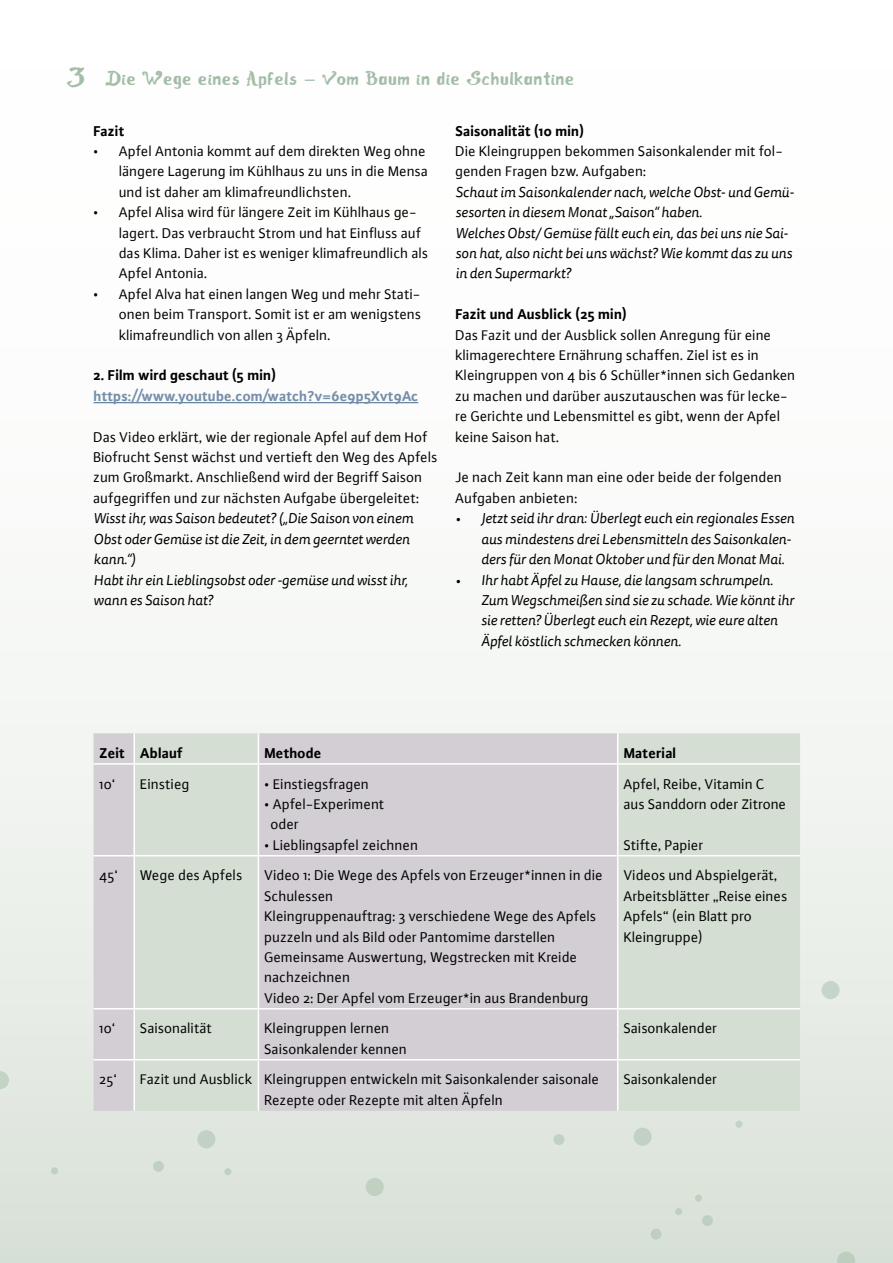
<style>
.page{position:relative;width:893px;height:1263px;background:#fff}
.page>*{position:absolute;margin:0;border:0;box-sizing:border-box;transform-origin:0 0}
.t1{font:20.25px "Raslens Shaa Abedossen";letter-spacing:.05em;color:#a4bda8}
.Fließtext_ohne_Einzug{font:15px/20.4px "Plus Sans Normal";color:#000}
.Fließtext_Aufzählung{font:15px/20.4px "Plus Sans Normal";color:#000}
.Überschrift_4{font:700 15px "Plus Sans";color:#000}
.Fließtext_ohne_Einzug-2{font:700 15px "Plus Sans";color:#768eaa}
.Fließtext_ohne_Einzug-3{font:15px "Plus Sans Bold LF";color:#000}
.Fließtext_ohne_Einzug-4{font:italic 14.25px/20.4px "Tisa Sans Pro";color:#000}
.Fließtext_Aufzählung-2{font:italic 14.25px/20.4px "Tisa Sans Pro";color:#000}
.s1{font-size:27px}
</style>
<div class="page">
<div style="left:0;top:0;width:893px;height:1263px;background:linear-gradient(to bottom,#fff,#dfe6de)"></div>
<div style="left:702px;top:1215px;width:11px;height:11px;background:#bfcfc0;border-radius:50%"></div>
<div style="left:554px;top:1134px;width:10px;height:11px;background:#c1d1c3;border-radius:50%"></div>
<div style="left:651px;top:1229px;width:11px;height:10px;background:#becfc0;border-radius:50%"></div>
<div style="left:153px;top:1161px;width:11px;height:11px;background:#c0d1c2;border-radius:50%"></div>
<div style="left:735px;top:1121px;width:7px;height:7px;background:#c2d2c3;border-radius:50%"></div>
<div style="left:675px;top:1208px;width:7px;height:7px;background:#bfcfc0;border-radius:50%"></div>
<div style="left:695px;top:1194px;width:7px;height:8px;background:#bfd0c1;border-radius:50%"></div>
<div style="left:51px;top:1167px;width:7px;height:7px;background:#c0d1c2;border-radius:50%"></div>
<div style="left:224px;top:1168px;width:7px;height:7px;background:#c0d1c2;border-radius:50%"></div>
<div style="left:634px;top:1127px;width:18px;height:19px;background:#c1d1c3;border-radius:50%"></div>
<div style="left:366px;top:1178px;width:18px;height:18px;background:#c0d0c1;border-radius:50%"></div>
<div style="left:197px;top:1130px;width:18px;height:18px;background:#c1d1c3;border-radius:50%"></div>
<svg style="left:837px;top:1251px;width:18px;height:12px"></svg>
<svg style="left:0;top:1071px;width:9px;height:18px"></svg>
<div style="left:821px;top:981px;width:19px;height:18px;background:#c6d5c7;border-radius:50%"></div>
<hr style="left:94px;top:402px;width:324px;height:1px;background:#41698e">
<div style="left:94px;top:733px;width:40px;height:378px;background:#d2ced4"></div>
<svg style="left:135px;top:733px;width:665px;height:378px;background:#d3d5d3"></svg>
<hr style="left:134px;top:733px;width:1px;height:30px;background:#fff">
<hr style="left:258px;top:733px;width:1px;height:30px;background:#fff">
<hr style="left:617px;top:733px;width:1px;height:30px;background:#fff">
<hr style="left:94px;top:763px;width:40px;height:2px;background:#fff">
<hr style="left:134px;top:763px;width:124px;height:2px;background:#fff">
<hr style="left:134px;top:765px;width:1px;height:90px;background:#fff">
<hr style="left:258px;top:763px;width:360px;height:2px;background:#fff">
<hr style="left:258px;top:765px;width:1px;height:90px;background:#fff">
<hr style="left:618px;top:763px;width:182px;height:2px;background:#fff">
<hr style="left:617px;top:765px;width:1px;height:90px;background:#fff">
<hr style="left:94px;top:855px;width:40px;height:1px;background:#fff">
<hr style="left:134px;top:855px;width:124px;height:1px;background:#fff">
<hr style="left:134px;top:856px;width:1px;height:152px;background:#fff">
<hr style="left:258px;top:855px;width:360px;height:1px;background:#fff">
<hr style="left:258px;top:856px;width:1px;height:152px;background:#fff">
<hr style="left:618px;top:855px;width:182px;height:1px;background:#fff">
<hr style="left:617px;top:856px;width:1px;height:152px;background:#fff">
<hr style="left:94px;top:1008px;width:40px;height:1px;background:#fff">
<hr style="left:134px;top:1008px;width:124px;height:1px;background:#fff">
<hr style="left:134px;top:1009px;width:1px;height:50px;background:#fff">
<hr style="left:258px;top:1008px;width:360px;height:1px;background:#fff">
<hr style="left:258px;top:1009px;width:1px;height:50px;background:#fff">
<hr style="left:618px;top:1008px;width:182px;height:1px;background:#fff">
<hr style="left:617px;top:1009px;width:1px;height:50px;background:#fff">
<hr style="left:94px;top:1059px;width:40px;height:1px;background:#fff">
<hr style="left:134px;top:1059px;width:124px;height:1px;background:#fff">
<hr style="left:134px;top:1060px;width:1px;height:51px;background:#fff">
<hr style="left:258px;top:1059px;width:360px;height:1px;background:#fff">
<hr style="left:258px;top:1060px;width:1px;height:51px;background:#fff">
<hr style="left:618px;top:1059px;width:182px;height:1px;background:#fff">
<hr style="left:617px;top:1060px;width:1px;height:51px;background:#fff">
<h1 class="t1" style="left:68px;top:67px;width:508px"><span class="s1">3</span> Die Wege eines Apfels – Vom Baum in die Schulkantine</h1>
<p class="Überschrift_4" style="left:94px;top:121px;width:32px">Fazit</p>
<p class="Fließtext_Aufzählung" style="left:119px;top:141px;width:311px;text-indent:-26px">• Apfel Antonia kommt auf dem direkten Weg ohne längere Lagerung im Kühlhaus zu uns in die Mensa und ist daher am klimafreundlichsten.</p>
<p class="Fließtext_Aufzählung" style="left:119px;top:202px;width:311px;text-indent:-26px">• Apfel Alisa wird für längere Zeit im Kühlhaus ge&shy;lagert. Das verbraucht Strom und hat Einfluss auf das Klima. Daher ist es weniger klimafreundlich als Apfel Antonia.</p>
<p class="Fließtext_Aufzählung" style="left:119px;top:284px;width:304px;text-align:justify;text-indent:-26px">• Apfel Alva hat einen langen Weg und mehr Stati&shy;onen beim Transport. Somit ist er am wenigstens klimafreundlich von allen 3 Äpfeln.</p>
<p class="Überschrift_4" style="left:94px;top:366px;width:184px">2. Film wird geschaut (5 min)</p>
<p class="Fließtext_ohne_Einzug-2" style="left:94px;top:386px;width:326px">https://www.youtube.com/watch?v=6e9p5Xvt9Ac</p>
<p class="Fließtext_ohne_Einzug" style="left:94px;top:426px;width:346px">Das Video erklärt, wie der regionale Apfel auf dem Hof Biofrucht Senst wächst und vertieft den Weg des Apfels zum Großmarkt. Anschließend wird der Begriff Saison aufgegriffen und zur nächsten Aufgabe übergeleitet:</p>
<p class="Fließtext_ohne_Einzug-4" style="left:94px;top:508px;width:321px">Wisst ihr, was Saison bedeutet? („Die Saison von einem<br>Obst oder Gemüse ist die Zeit, in dem geerntet werden kann.“)</p>
<p class="Fließtext_ohne_Einzug-4" style="left:94px;top:570px;width:316px">Habt ihr ein Lieblingsobst oder -gemüse und wisst ihr, wann es Saison hat?</p>
<p class="Überschrift_4" style="left:455px;top:121px;width:130px">Saisonalität (10 min)</p>
<p class="Fließtext_ohne_Einzug" style="left:455px;top:141px;width:329px">Die Kleingruppen bekommen Saisonkalender mit fol&shy;genden Fragen bzw. Aufgaben:</p>
<p class="Fließtext_ohne_Einzug-4" style="left:455px;top:182px;width:340px">Schaut im Saisonkalender nach, welche Obst- und Gemü&shy;sesorten in diesem Monat „Saison“ haben.</p>
<p class="Fließtext_ohne_Einzug-4" style="left:455px;top:223px;width:338px">Welches Obst/ Gemüse fällt euch ein, das bei uns nie Sai&shy;son hat, also nicht bei uns wächst? Wie kommt das zu uns in den Supermarkt?</p>
<p class="Überschrift_4" style="left:455px;top:305px;width:173px">Fazit und Ausblick (25 min)</p>
<p class="Fließtext_ohne_Einzug" style="left:455px;top:324px;width:342px">Das Fazit und der Ausblick sollen Anregung für eine klimagerechtere Ernährung schaffen. Ziel ist es in Kleingruppen von 4 bis 6 Schüller*innen sich Gedanken zu machen und darüber auszutauschen was für lecke&shy;re Gerichte und Lebensmittel es gibt, wenn der Apfel keine Saison hat.</p>
<p class="Fließtext_ohne_Einzug" style="left:455px;top:467px;width:328px">Je nach Zeit kann man eine oder beide der folgenden<br>Aufgaben anbieten:</p>
<p class="Fließtext_Aufzählung-2" style="left:481px;top:508px;width:315px;text-indent:-26px">• Jetzt seid ihr dran: Überlegt euch ein regionales Essen aus mindestens drei Lebensmitteln des Saisonkalen&shy;ders für den Monat Oktober und für den Monat Mai.</p>
<p class="Fließtext_Aufzählung-2" style="left:481px;top:570px;width:315px;text-indent:-26px">• Ihr habt Äpfel zu Hause, die langsam schrumpeln.<br>Zum Wegschmeißen sind sie zu schade. Wie könnt ihr sie retten? Überlegt euch ein Rezept, wie eure alten Äpfel köstlich schmecken können.</p>
<p class="Fließtext_ohne_Einzug-3" style="left:100px;top:743px;width:27px">Zeit</p>
<p class="Fließtext_ohne_Einzug-3" style="left:140px;top:743px;width:44px">Ablauf</p>
<p class="Fließtext_ohne_Einzug-3" style="left:264px;top:743px;width:59px">Methode</p>
<p class="Fließtext_ohne_Einzug-3" style="left:624px;top:743px;width:54px">Material</p>
<p class="Fließtext_ohne_Einzug" style="left:100px;top:773px;width:18px">10‘</p>
<p class="Fließtext_ohne_Einzug" style="left:140px;top:773px;width:51px">Einstieg</p>
<p class="Fließtext_ohne_Einzug" style="left:264px;top:773px;width:106px">• Einstiegsfragen</p>
<p class="Fließtext_ohne_Einzug" style="left:264px;top:794px;width:122px">• Apfel-Experiment</p>
<p class="Fließtext_ohne_Einzug" style="left:271px;top:814px;width:30px">oder</p>
<p class="Fließtext_ohne_Einzug" style="left:264px;top:834px;width:155px">• Lieblingsapfel zeichnen</p>
<p class="Fließtext_ohne_Einzug" style="left:624px;top:773px;width:164px">Apfel, Reibe, Vitamin C aus Sanddorn oder Zitrone</p>
<p class="Fließtext_ohne_Einzug" style="left:624px;top:834px;width:81px">Stifte, Papier</p>
<p class="Fließtext_ohne_Einzug" style="left:100px;top:865px;width:20px">45‘</p>
<p class="Fließtext_ohne_Einzug" style="left:140px;top:865px;width:104px">Wege des Apfels</p>
<p class="Fließtext_ohne_Einzug" style="left:264px;top:865px;width:340px">Video 1: Die Wege des Apfels von Erzeuger*innen in die<br>Schulessen</p>
<p class="Fließtext_ohne_Einzug" style="left:264px;top:906px;width:334px">Kleingruppenauftrag: 3 verschiedene Wege des Apfels puzzeln und als Bild oder Pantomime darstellen</p>
<p class="Fließtext_ohne_Einzug" style="left:264px;top:947px;width:314px">Gemeinsame Auswertung, Wegstrecken mit Kreide nachzeichnen</p>
<p class="Fließtext_ohne_Einzug" style="left:264px;top:987px;width:326px">Video 2: Der Apfel vom Erzeuger*in aus Brandenburg</p>
<p class="Fließtext_ohne_Einzug" style="left:624px;top:865px;width:165px">Videos und Abspielgerät,<br>Arbeitsblätter „Reise eines<br>Apfels“ (ein Blatt pro<br>Kleingruppe)</p>
<p class="Fließtext_ohne_Einzug" style="left:100px;top:1018px;width:18px">10‘</p>
<p class="Fließtext_ohne_Einzug" style="left:140px;top:1018px;width:74px">Saisonalität</p>
<p class="Fließtext_ohne_Einzug" style="left:264px;top:1018px;width:144px">Kleingruppen lernen<br>Saisonkalender kennen</p>
<p class="Fließtext_ohne_Einzug" style="left:624px;top:1018px;width:95px">Saisonkalender</p>
<p class="Fließtext_ohne_Einzug" style="left:100px;top:1069px;width:19px">25‘</p>
<p class="Fließtext_ohne_Einzug" style="left:140px;top:1069px;width:114px">Fazit und Ausblick</p>
<p class="Fließtext_ohne_Einzug" style="left:264px;top:1069px;width:336px">Kleingruppen entwickeln mit Saisonkalender saisonale<br>Rezepte oder Rezepte mit alten Äpfeln</p>
<p class="Fließtext_ohne_Einzug" style="left:624px;top:1069px;width:95px">Saisonkalender</p>
</div>
